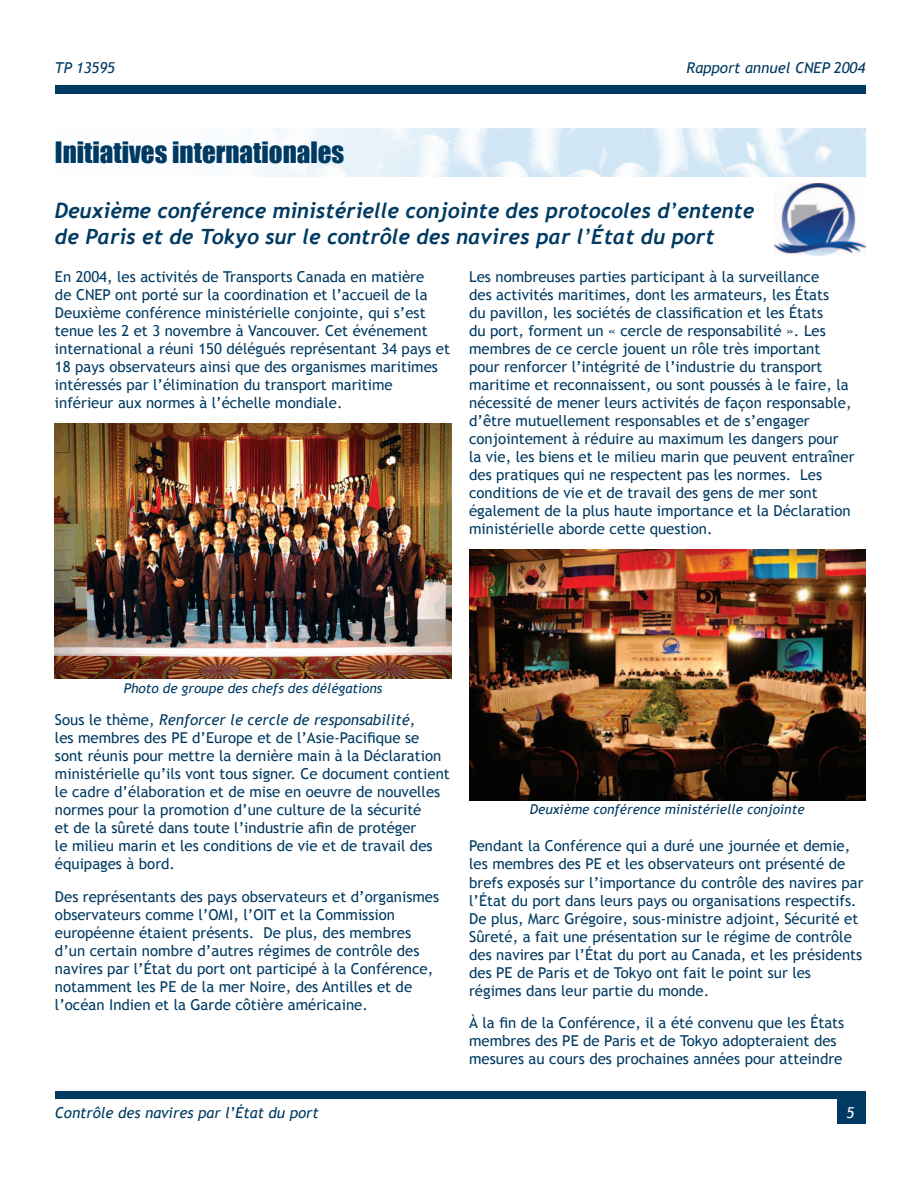
<style>
.page{position:relative;width:920px;height:1190px;background:#fff}
.page>*{position:absolute;margin:0;border:0;box-sizing:border-box;transform-origin:0 0}
.t1{font:27px "Impact";color:#003a62}
.t2{font:italic 700 21px/25.2px "Trebuchet";color:#003a62}
.t3{font:15px/18px "Trebuchet MS";color:#003a62}
.t4{font:italic 15px "Trebuchet MS";color:#003a62}
.t5{font:italic 15px "Trebuchet MS";color:#fff}
.t6{font:italic 13.5px "Trebuchet MS";color:#003a62}
.s1{font-style:italic}
</style>
<div class="page">
<div style="left:55px;top:85px;width:810px;height:9px;background:#003a62"></div>
<div style="left:836px;top:1098px;width:29px;height:25px;background:#003a62"></div>
<div style="left:55px;top:1090px;width:810px;height:8px;background:#003a62"></div>
<img style="left:248px;top:128px;width:617px;height:48px">
<img style="left:775px;top:183px;width:90px;height:72px">
<img style="left:55px;top:424px;width:396px;height:254px">
<img style="left:469px;top:549px;width:396px;height:251px">
<p class="t4" style="left:55px;top:59px;width:62px">TP 13595</p>
<p class="t4" style="left:686px;top:59px;width:180px">Rapport annuel CNEP 2004</p>
<h1 class="t1" style="left:55px;top:136px;width:291px">Initiatives internationales</h1>
<h2 class="t2" style="left:55px;top:199px;width:701px">Deuxième conférence ministérielle conjointe des protocoles d’entente de Paris et de Tokyo sur le contrôle des navires par l’État du port</h2>
<p class="t3" style="left:55px;top:268px;width:396px">En 2004, les activités de Transports Canada en matière<br>de CNEP ont porté sur la coordination et l’accueil de la Deuxième conférence ministérielle conjointe, qui s’est tenue les 2 et 3 novembre à Vancouver. Cet événement international a réuni 150 délégués représentant 34 pays et 18 pays observateurs ainsi que des organismes maritimes intéressés par l’élimination du transport maritime inférieur aux normes à l’échelle mondiale.</p>
<p class="t3" style="left:469px;top:268px;width:387px">Les nombreuses parties participant à la surveillance<br>des activités maritimes, dont les armateurs, les États<br>du pavillon, les sociétés de classification et les États<br>du port, forment un « cercle de responsabilité ». Les membres de ce cercle jouent un rôle très important pour renforcer l’intégrité de l’industrie du transport maritime et reconnaissent, ou sont poussés à le faire, la nécessité de mener leurs activités de façon responsable, d’être mutuellement responsables et de s’engager conjointement à réduire au maximum les dangers pour la vie, les biens et le milieu marin que peuvent entraîner des pratiques qui ne respectent pas les normes. Les conditions de vie et de travail des gens de mer sont également de la plus haute importance et la Déclaration ministérielle aborde cette question.</p>
<p class="t6" style="left:124px;top:680px;width:260px">Photo de groupe des chefs des délégations</p>
<p class="t3" style="left:55px;top:711px;width:396px">Sous le thème, <span class="s1">Renforcer le cercle de responsabilité</span>,<br>les membres des PE d’Europe et de l’Asie-Pacifique se sont réunis pour mettre la dernière main à la Déclaration ministérielle qu’ils vont tous signer. Ce document contient le cadre d’élaboration et de mise en oeuvre de nouvelles normes pour la promotion d’une culture de la sécurité<br>et de la sûreté dans toute l’industrie afin de protéger<br>le milieu marin et les conditions de vie et de travail des équipages à bord.</p>
<p class="t3" style="left:55px;top:887px;width:386px">Des représentants des pays observateurs et d’organismes observateurs comme l’OMI, l’OIT et la Commission européenne étaient présents. De plus, des membres d’un certain nombre d’autres régimes de contrôle des navires par l’État du port ont participé à la Conférence, notamment les PE de la mer Noire, des Antilles et de l’océan Indien et la Garde côtière américaine.</p>
<p class="t6" style="left:530px;top:801px;width:276px">Deuxième conférence ministérielle conjointe</p>
<p class="t3" style="left:469px;top:837px;width:396px">Pendant la Conférence qui a duré une journée et demie, les membres des PE et les observateurs ont présenté de brefs exposés sur l’importance du contrôle des navires par l’État du port dans leurs pays ou organisations respectifs.<br>De plus, Marc Grégoire, sous-ministre adjoint, Sécurité et Sûreté, a fait une présentation sur le régime de contrôle des navires par l’État du port au Canada, et les présidents des PE de Paris et de Tokyo ont fait le point sur les régimes dans leur partie du monde.</p>
<p class="t3" style="left:469px;top:1013px;width:376px">À la fin de la Conférence, il a été convenu que les États membres des PE de Paris et de Tokyo adopteraient des mesures au cours des prochaines années pour atteindre</p>
<p class="t4" style="left:55px;top:1103px;width:265px">Contrôle des navires par l’État du port</p>
<p class="t5" style="left:846px;top:1103px;width:9px">5</p>
</div>
